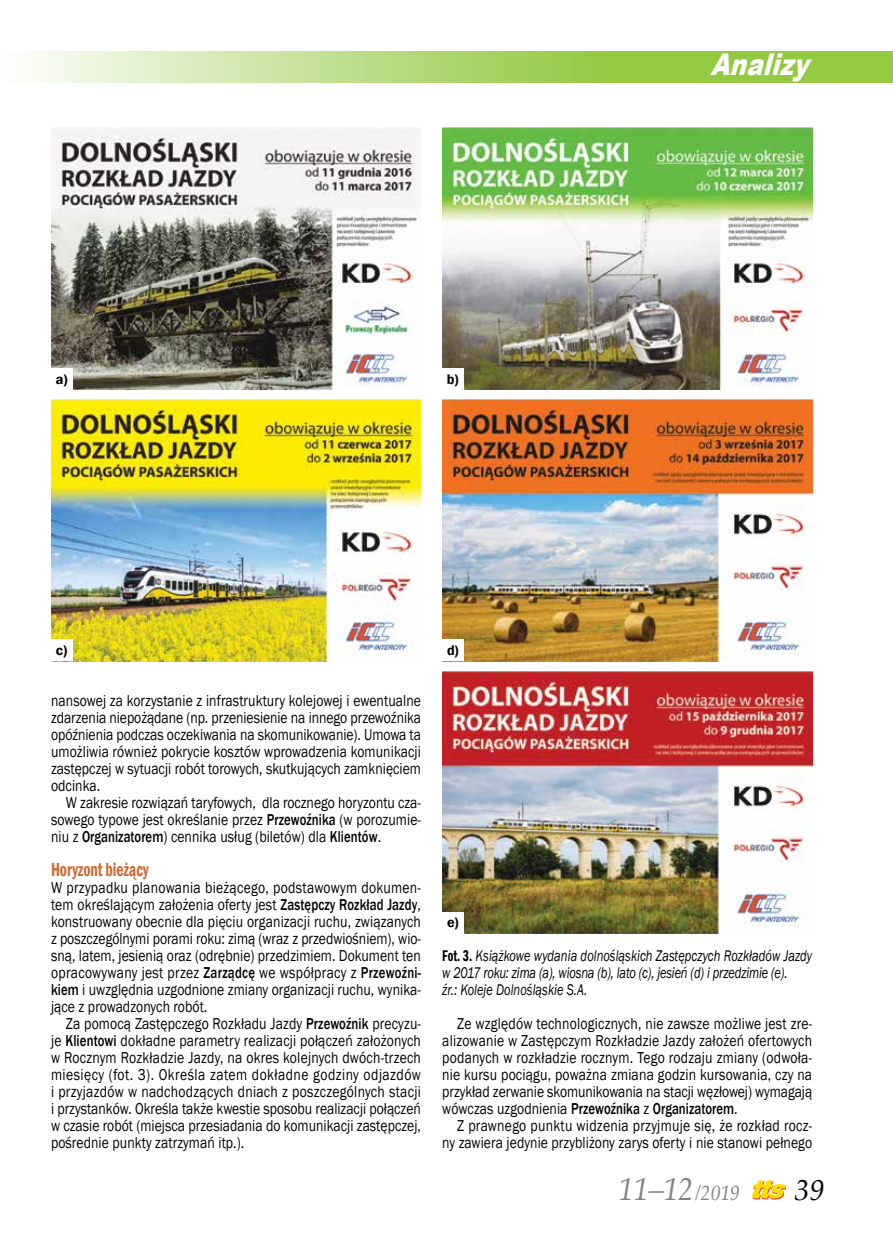
<style>
.page{position:relative;width:893px;height:1251px;background:#fff}
.page>*{position:absolute;margin:0;border:0;box-sizing:border-box;transform-origin:0 0}
.t1{font:italic 33px "Palatino Linotype";color:#808285;scale:.91 1}
.t2{font:italic 900 30px "Arial";color:#fff;scale:.8 1}
.t3{font:italic 30px "Palatino Linotype";color:#000}
.t4{font:600 condensed 19.5px "Franklin Gothic";letter-spacing:-.005em;color:#ca6c38;scale:.8 1}
.t5{font:16.2px/17px "Franklin Gothic";letter-spacing:.005em;color:#000;text-align:justify;scale:.84 1}
.t6{font:italic 15.9px/17px "Franklin Gothic";letter-spacing:.005em;color:#000;scale:.78 1}
.t7{font:600 14.25px "Franklin Gothic";color:#000}
.s1{font-weight:500}
.s2{font-weight:600;font-style:normal;font-stretch:condensed}
.s3{font-size:21.45px}
</style>
<div class="page">
<svg style="left:32px;top:51px;width:861px;height:32px;background:#b4d97b"></svg>
<svg style="left:752px;top:1180px;width:34px;height:19px"></svg>
<img style="left:51px;top:130px;width:370px;height:259px">
<img style="left:51px;top:399px;width:370px;height:262px">
<img style="left:442px;top:128px;width:370px;height:261px">
<img style="left:442px;top:399px;width:370px;height:262px">
<img style="left:442px;top:671px;width:370px;height:262px">
<div style="left:51px;top:368px;width:21px;height:21px;background:#fff"></div>
<div style="left:442px;top:368px;width:21px;height:21px;background:#fff"></div>
<div style="left:51px;top:639px;width:21px;height:21px;background:#fff"></div>
<div style="left:442px;top:639px;width:21px;height:21px;background:#fff"></div>
<div style="left:442px;top:911px;width:21px;height:21px;background:#fff"></div>
<p class="t7" style="left:56px;top:370px;width:13px">a)</p>
<p class="t7" style="left:447px;top:370px;width:13px">b)</p>
<p class="t7" style="left:56px;top:641px;width:13px">c)</p>
<p class="t7" style="left:447px;top:641px;width:13px">d)</p>
<h2 class="t2" style="left:710px;top:43px;width:137px">Analizy</h2>
<p class="t5" style="left:51px;top:692px;width:442px">nansowej za korzystanie z infrastruktury kolejowej i ewentualne zdarzenia niepożądane (np. przeniesienie na innego przewoźnika opóźnienia podczas oczekiwania na skomunikowanie). Umowa ta umożliwia również pokrycie kosztów wprowadzenia komunikacji zastępczej w sytuacji robót torowych, skutkujących zamknięciem odcinka.</p>
<p class="t5" style="left:51px;top:793px;width:442px;text-indent:15px">W zakresie rozwiązań taryfowych, dla rocznego horyzontu cza&shy;sowego typowe jest określanie przez <span class="s1">Przewoźnika</span> (w porozumie&shy;niu z <span class="s1">Organizatorem</span>) cennika usług (biletów) dla <span class="s1">Klientów</span>.</p>
<p class="t4" style="left:51px;top:855px;width:124px">Horyzont bieżący</p>
<p class="t5" style="left:51px;top:878px;width:442px">W przypadku planowania bieżącego, podstawowym dokumen&shy;tem określającym założenia oferty jest <span class="s1">Zastępczy Rozkład Jazdy</span>, konstruowany obecnie dla pięciu organizacji ruchu, związanych z poszczególnymi porami roku: zimą (wraz z przedwiośniem), wio&shy;sną, latem, jesienią oraz (odrębnie) przedzimiem. Dokument ten opracowywany jest przez <span class="s1">Zarządcę</span> we współpracy z <span class="s1">Przewoźni&shy;kiem</span> i uwzględnia uzgodnione zmiany organizacji ruchu, wynika&shy;jące z prowadzonych robót.</p>
<p class="t5" style="left:51px;top:1014px;width:442px;text-indent:15px">Za pomocą Zastępczego Rozkładu Jazdy <span class="s1">Przewoźnik</span> precyzu&shy;je <span class="s1">Klientowi</span> dokładne parametry realizacji połączeń założonych w Rocznym Rozkładzie Jazdy, na okres kolejnych dwóch-trzech miesięcy (fot. 3). Określa zatem dokładne godziny odjazdów i przyjazdów w nadchodzących dniach z poszczególnych stacji i przystanków. Określa także kwestie sposobu realizacji połączeń w czasie robót (miejsca przesiadania do komunikacji zastępczej, pośrednie punkty zatrzymań itp.).</p>
<p class="t5" style="left:442px;top:1014px;width:442px;text-indent:15px">Ze względów technologicznych, nie zawsze możliwe jest zre&shy;alizowanie w Zastępczym Rozkładzie Jazdy założeń ofertowych podanych w rozkładzie rocznym. Tego rodzaju zmiany (odwoła&shy;nie kursu pociągu, poważna zmiana godzin kursowania, czy na przykład zerwanie skomunikowania na stacji węzłowej) wymagają wówczas uzgodnienia <span class="s1">Przewoźnika</span> z <span class="s1">Organizatorem</span>.</p>
<p class="t7" style="left:447px;top:913px;width:13px">e)</p>
<p class="t6" style="left:442px;top:946px;width:476px"><span class="s2">Fot. 3.</span> Książkowe wydania dolnośląskich Zastępczych Rozkładów Jazdy w 2017 roku: zima (a), wiosna (b), lato (c), jesień (d) i przedzimie (e).<br>źr.: Koleje Dolnośląskie S.A.</p>
<p class="t5" style="left:442px;top:1116px;width:442px;text-align:right">Z prawnego punktu widzenia przyjmuje się, że rozkład rocz&shy;ny zawiera jedynie przybliżony zarys oferty i nie stanowi pełnego</p>
<h1 class="t1" style="left:618px;top:1164px;width:135px">11–12 <span class="s3">/2019</span></h1>
<h2 class="t3" style="left:795px;top:1167px;width:31px">39</h2>
</div>
